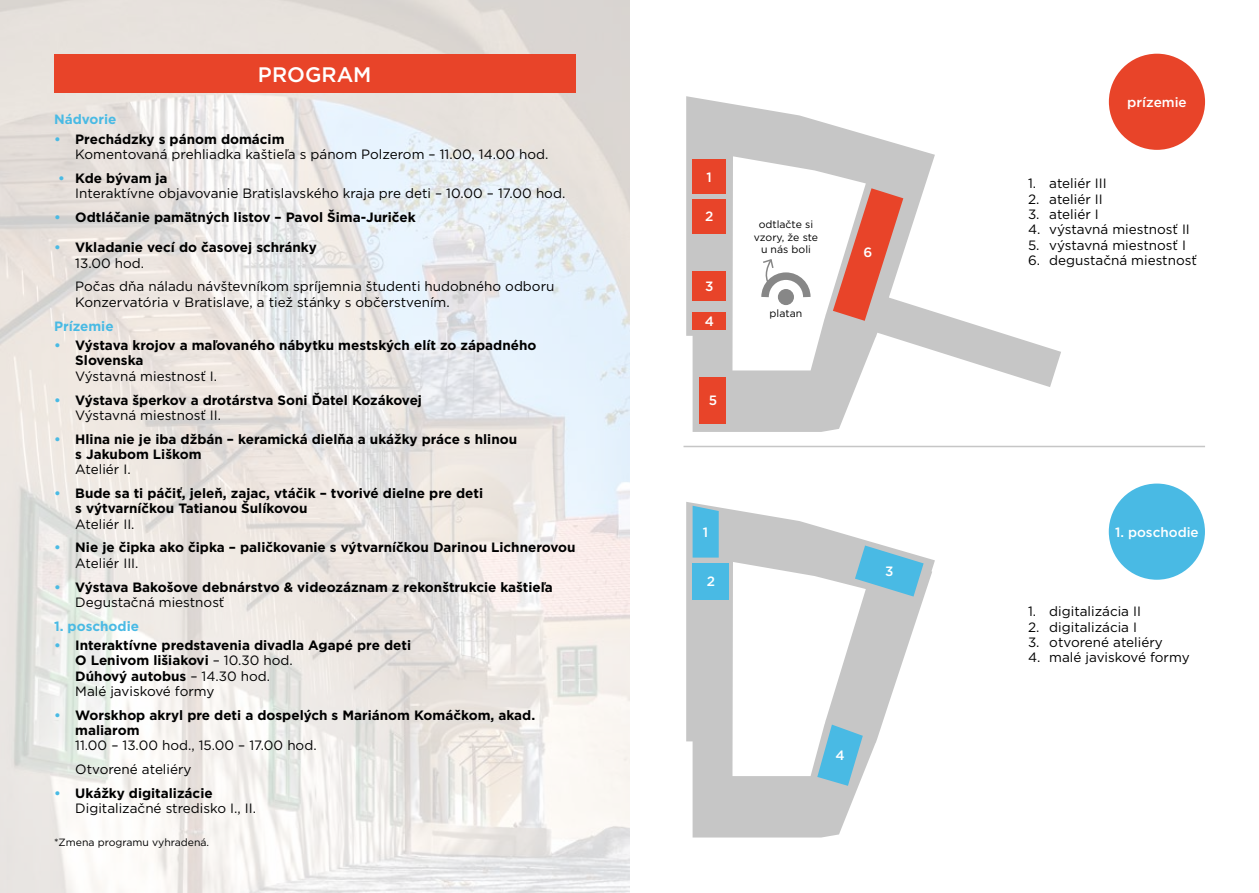
<style>
.page{position:relative;width:1259px;height:893px;background:#fff}
.page>*{position:absolute;margin:0;border:0;box-sizing:border-box;transform-origin:0 0}
.t1{font:500 21px "Gotham";color:#fff}
.t2{font:700 13.5px/15.3px "Gotham";color:#000}
.t3{font:13.5px/15.3px "Gotham";color:#000}
.t4{font:500 13.5px "Gotham";color:#fff}
.t5{font:700 13.5px "Gotham";color:#49bae4}
.t6{font:10.5px/12.6px "Gotham";color:#000;text-align:center}
.s1{font-weight:700;color:#49bae4}
.s2{font-weight:700}
.s3{color:#49bae4}
.s4{font-weight:400}
</style>
<div class="page">
<img style="left:0;top:0;width:629px;height:893px">
<div style="left:1109px;top:54px;width:96px;height:96px;background:#e84429;border-radius:50%"></div>
<div style="left:1108px;top:484px;width:97px;height:96px;background:#49bae4;border-radius:50%"></div>
<div style="left:54px;top:54px;width:521px;height:38px;background:#e84429"></div>
<svg style="left:686px;top:96px;width:375px;height:336px"></svg>
<svg style="left:686px;top:502px;width:249px;height:335px"></svg>
<div style="left:692px;top:160px;width:34px;height:34px;background:#e84429"></div>
<div style="left:692px;top:199px;width:34px;height:34px;background:#e84429"></div>
<div style="left:692px;top:271px;width:34px;height:30px;background:#e84429"></div>
<div style="left:692px;top:312px;width:34px;height:17px;background:#e84429"></div>
<div style="left:700px;top:377px;width:26px;height:46px;background:#e84429"></div>
<svg style="left:833px;top:188px;width:70px;height:133px"></svg>
<div style="left:692px;top:563px;width:37px;height:37px;background:#49bae4"></div>
<svg style="left:692px;top:506px;width:27px;height:52px"></svg>
<svg style="left:855px;top:545px;width:68px;height:52px;background:#80c4dd"></svg>
<svg style="left:817px;top:725px;width:46px;height:61px;background:#7bc1da"></svg>
<hr style="left:683px;top:446px;width:522px;height:1px;background:#c6c6c6">
<svg style="left:757px;top:258px;width:57px;height:47px"></svg>
<h1 class="t1" style="left:258px;top:60px;width:115px">PROGRAM</h1>
<p class="t5" style="left:54px;top:110px;width:64px">Nádvorie</p>
<p class="t3" style="left:75px;top:131px;width:475px;text-indent:-21px"><span class="s1">•</span> <span class="s2">Prechádzky s pánom domácim<br></span>Komentovaná prehliadka kaštieľa s pánom Polzerom – 11.00, 14.00 hod.</p>
<p class="t3" style="left:75px;top:170px;width:491px;text-indent:-17px"><span class="s1">•</span> <span class="s2">Kde bývam ja<br></span>Interaktívne objavovanie Bratislavského kraja pre deti – 10.00 – 17.00 hod.</p>
<p class="t2" style="left:54px;top:209px;width:363px"><span class="s3">•</span> Odtláčanie pamätných listov – Pavol Šima-Juriček</p>
<p class="t2" style="left:75px;top:240px;width:243px;text-indent:-21px"><span class="s3">•</span> Vkladanie vecí do časovej schránky<br><span class="s4">13.00 hod.</span></p>
<p class="t3" style="left:75px;top:279px;width:481px">Počas dňa náladu návštevníkom spríjemnia študenti hudobného odboru<br>Konzervatória v Bratislave, a tiež stánky s občerstvením.</p>
<p class="t5" style="left:54px;top:317px;width:61px">Prízemie</p>
<p class="t2" style="left:75px;top:338px;width:463px;text-indent:-21px"><span class="s3">•</span> Výstava krojov a maľovaného nábytku mestských elít zo západného<br>Slovenska</p>
<p class="t3" style="left:75px;top:368px;width:143px">Výstavná miestnosť I.</p>
<p class="t2" style="left:75px;top:392px;width:348px;text-indent:-21px"><span class="s3">•</span> Výstava šperkov a drotárstva Soni Ďatel Kozákovej<br><span class="s4">Výstavná miestnosť II.</span></p>
<p class="t2" style="left:75px;top:431px;width:443px;text-indent:-21px"><span class="s3">•</span> Hlina nie je iba džbán – keramická dielňa a ukážky práce s hlinou s Jakubom Liškom</p>
<p class="t3" style="left:75px;top:461px;width:57px">Ateliér I.</p>
<p class="t2" style="left:75px;top:485px;width:409px;text-indent:-21px"><span class="s3">•</span> Bude sa ti páčiť, jeleň, zajac, vtáčik – tvorivé dielne pre deti s výtvarníčkou Tatianou Šulíkovou</p>
<p class="t3" style="left:75px;top:516px;width:61px">Ateliér II.</p>
<p class="t2" style="left:75px;top:540px;width:502px;text-indent:-21px"><span class="s3">•</span> Nie je čipka ako čipka – paličkovanie s výtvarníčkou Darinou Lichnerovou<br><span class="s4">Ateliér III.</span></p>
<p class="t2" style="left:75px;top:579px;width:479px;text-indent:-21px"><span class="s3">•</span> Výstava Bakošove debnárstvo &amp; videozáznam z rekonštrukcie kaštieľa<br><span class="s4">Degustačná miestnosť</span></p>
<p class="t5" style="left:54px;top:617px;width:87px">1. poschodie</p>
<p class="t2" style="left:75px;top:638px;width:337px;text-indent:-21px"><span class="s3">•</span> Interaktívne predstavenia divadla Agapé pre deti O Lenivom lišiakovi <span class="s4">– 10.30 hod.<br></span>Dúhový autobus <span class="s4">– 14.30 hod.<br>Malé javiskové formy</span></p>
<p class="t2" style="left:75px;top:707px;width:461px;text-indent:-21px"><span class="s3">•</span> Worskhop akryl pre deti a dospelých s Mariánom Komáčkom, akad. maliarom</p>
<p class="t3" style="left:75px;top:733px;width:243px;line-height:23.9px">11.00 – 13.00 hod., 15.00 – 17.00 hod.<br>Otvorené ateliéry</p>
<p class="t3" style="left:75px;top:785px;width:182px;text-indent:-21px"><span class="s1">•</span> <span class="s2">Ukážky digitalizácie<br></span>Digitalizačné stredisko I., II.</p>
<p class="t6" style="left:54px;top:835px;width:157px">*Zmena programu vyhradená.</p>
<p class="t4" style="left:706px;top:168px;width:7px">1</p>
<p class="t4" style="left:705px;top:207px;width:10px">2</p>
<p class="t4" style="left:705px;top:277px;width:10px">3</p>
<p class="t4" style="left:704px;top:312px;width:11px">4</p>
<p class="t4" style="left:708px;top:392px;width:10px">5</p>
<p class="t6" style="left:754px;top:218px;width:66px">odtlačte si vzory, že ste u nás boli</p>
<p class="t6" style="left:769px;top:306px;width:34px">platan</p>
<p class="t4" style="left:863px;top:243px;width:10px">6</p>
<p class="t4" style="left:703px;top:523px;width:7px">1</p>
<p class="t4" style="left:707px;top:573px;width:10px">2</p>
<p class="t4" style="left:885px;top:562px;width:10px">3</p>
<p class="t4" style="left:835px;top:747px;width:11px">4</p>
<p class="t4" style="left:1127px;top:93px;width:61px">prízemie</p>
<p class="t3" style="left:1028px;top:176px;width:80px">1. ateliér III</p>
<p class="t3" style="left:1028px;top:191px;width:76px">2. ateliér II</p>
<p class="t3" style="left:1028px;top:206px;width:72px">3. ateliér I</p>
<p class="t3" style="left:1028px;top:222px;width:163px">4. výstavná miestnosť II</p>
<p class="t3" style="left:1028px;top:237px;width:159px">5. výstavná miestnosť I</p>
<p class="t3" style="left:1028px;top:252px;width:170px">6. degustačná miestnosť</p>
<p class="t4" style="left:1115px;top:523px;width:85px">1. poschodie</p>
<p class="t3" style="left:1028px;top:604px;width:114px">1. digitalizácia II</p>
<p class="t3" style="left:1028px;top:619px;width:111px">2. digitalizácia I</p>
<p class="t3" style="left:1028px;top:634px;width:136px">3. otvorené ateliéry</p>
<p class="t3" style="left:1028px;top:649px;width:163px">4. malé javiskové formy</p>
</div>
